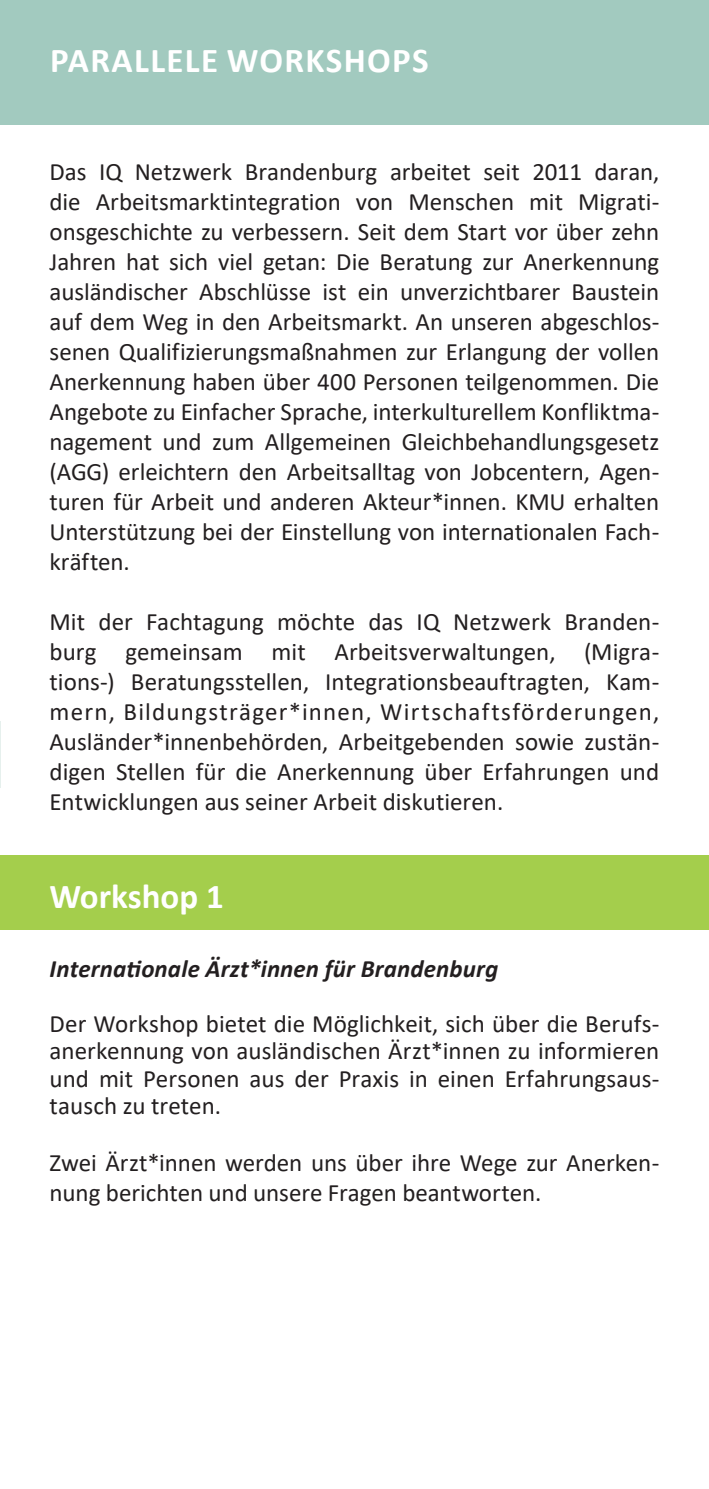
<style>
.page{position:relative;width:709px;height:1489px;background:#fff}
.page>*{position:absolute;margin:0;border:0;box-sizing:border-box;transform-origin:0 0}
._03_Überschrift_weis{font:700 35px "Calibri";letter-spacing:.04em;color:#fff}
.Überschrift{font:700 35px "Calibri";color:#fff}
.Absatzformat_1{font:25px/30px "Calibri";color:#231f20;text-align:justify}
._04_Fliesstext{font:25px/30px "Calibri";letter-spacing:-.005em;color:#231f20}
.t1{font:italic 700 25px "Calibri";letter-spacing:.005em;color:#231f20}
</style>
<div class="page">
<div style="left:0;top:0;width:709px;height:124px;background:#a2cabf"></div>
<hr style="left:0;top:378px;width:1px;height:128px;background:#cde2db">
<hr style="left:0;top:853px;width:1px;height:66px;background:#cde2db">
<hr style="left:0;top:1149px;width:1px;height:66px;background:#cde2db">
<hr style="left:0;top:985px;width:1px;height:67px;background:#cde2db">
<hr style="left:0;top:720px;width:1px;height:67px;background:#cde2db">
<div style="left:0;top:855px;width:709px;height:74px;background:#a4ce4c"></div>
<p class="_03_Überschrift_weis" style="left:50px;top:36px;width:380px">PARALLELE WORKSHOPS</p>
<p class="Absatzformat_1" style="left:50px;top:156px;width:611px">Das IQ Netzwerk Brandenburg arbeitet seit 2011 daran, die Arbeitsmarktintegration von Menschen mit Migrati&shy;onsgeschichte zu verbessern. Seit dem Start vor über zehn Jahren hat sich viel getan: Die Beratung zur Anerkennung ausländischer Abschlüsse ist ein unverzichtbarer Baustein auf dem Weg in den Arbeitsmarkt. An unseren abgeschlos&shy;senen Qualifizierungsmaßnahmen zur Erlangung der vollen Anerkennung haben über 400 Personen teilgenommen. Die Angebote zu Einfacher Sprache, interkulturellem Konfliktma&shy;nagement und zum Allgemeinen Gleichbehandlungsgesetz (AGG) erleichtern den Arbeitsalltag von Jobcentern, Agen&shy;turen für Arbeit und anderen Akteur*innen. KMU erhalten Unterstützung bei der Einstellung von internationalen Fach&shy;kräften.</p>
<p class="Absatzformat_1" style="left:50px;top:606px;width:611px">Mit der Fachtagung möchte das IQ Netzwerk Branden&shy;burg gemeinsam mit Arbeitsverwaltungen, (Migra&shy;tions-) Beratungsstellen, Integrationsbeauftragten, Kam&shy;mern, Bildungsträger*innen, Wirtschaftsförderungen, Ausländer*innenbehörden, Arbeitgebenden sowie zustän&shy;digen Stellen für die Anerkennung über Erfahrungen und Entwicklungen aus seiner Arbeit diskutieren.</p>
<p class="Überschrift" style="left:50px;top:871px;width:176px">Workshop 1</p>
<p class="t1" style="left:50px;top:950px;width:450px">Internationale Ärzt*innen für Brandenburg</p>
<p class="Absatzformat_1" style="left:50px;top:1009px;width:611px;line-height:27.5px">Der Workshop bietet die Möglichkeit, sich über die Berufs&shy;anerkennung von ausländischen Ärzt*innen zu informieren und mit Personen aus der Praxis in einen Erfahrungsaus&shy;tausch zu treten.</p>
<p class="_04_Fliesstext" style="left:50px;top:1146px;width:611px">Zwei Ärzt*innen werden uns über ihre Wege zur Anerken&shy;nung berichten und unsere Fragen beantworten.</p>
</div>
